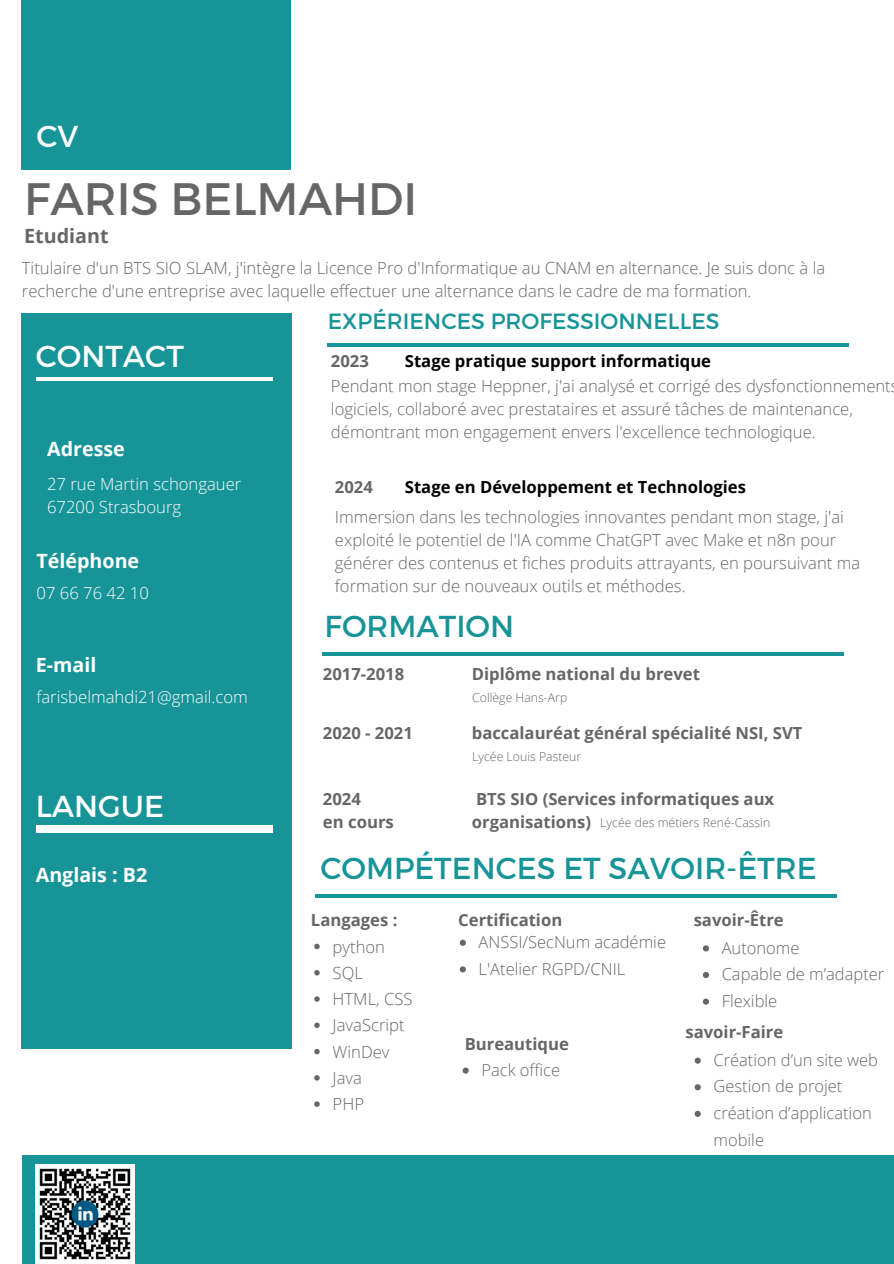
<style>
.page{position:relative;width:894px;height:1264px;background:#fff}
.page>*{position:absolute;margin:0;border:0;box-sizing:border-box;transform-origin:0 0}
.t1{font:45.45px "Montserrat";color:#666}
.t2{font:30.3px "Montserrat";color:#179498}
.t3{font:30.3px "Montserrat";color:#fff}
.t4{font:22.05px "Montserrat";color:#179498}
.t5{font:700 19.65px "Open Sans";color:#fff}
.t6{font:700 19.65px "Open Sans";color:#666}
.t7{font:700 16.8px/23.1px "Open Sans";color:#666}
.t8{font:300 16.65px/23px "Open Sans";color:#666}
.t9{font:700 16.65px/22.5px "Open Sans";color:#666}
.t10{font:300 16.65px/23px "Open Sans";color:#fff}
.t11{font:700 16.65px "Open Sans";color:#010101}
.t12{font:300 16.5px/26.5px "Open Sans";color:#666}
.t13{font:300 12.3px "Open Sans";color:#666}
</style>
<div class="page">
<div style="left:22px;top:0;width:269px;height:169px;background:#179498"></div>
<div style="left:22px;top:313px;width:269px;height:736px;background:#179498"></div>
<div style="left:22px;top:1155px;width:871px;height:108px;background:#179498"></div>
<hr style="left:36px;top:377px;width:237px;height:3px;background:#fff">
<hr style="left:328px;top:343px;width:520px;height:3px;background:#179498">
<hr style="left:323px;top:652px;width:520px;height:3px;background:#179498">
<hr style="left:315px;top:894px;width:521px;height:3px;background:#179498">
<div style="left:36px;top:825px;width:236px;height:7px;background:#fff"></div>
<img style="left:36px;top:1164px;width:99px;height:99px">
<svg style="left:314px;top:943px;width:5px;height:6px"></svg>
<svg style="left:314px;top:970px;width:5px;height:5px"></svg>
<svg style="left:314px;top:996px;width:5px;height:5px"></svg>
<svg style="left:314px;top:1022px;width:5px;height:6px"></svg>
<svg style="left:314px;top:1048px;width:5px;height:6px"></svg>
<svg style="left:314px;top:1075px;width:5px;height:5px"></svg>
<svg style="left:314px;top:1101px;width:5px;height:5px"></svg>
<svg style="left:459px;top:939px;width:7px;height:6px"></svg>
<svg style="left:459px;top:966px;width:7px;height:6px"></svg>
<svg style="left:462px;top:1067px;width:6px;height:6px"></svg>
<svg style="left:702px;top:945px;width:6px;height:6px"></svg>
<svg style="left:702px;top:972px;width:6px;height:6px"></svg>
<svg style="left:702px;top:998px;width:6px;height:6px"></svg>
<svg style="left:694px;top:1057px;width:6px;height:6px"></svg>
<svg style="left:694px;top:1084px;width:6px;height:6px"></svg>
<svg style="left:694px;top:1110px;width:6px;height:6px"></svg>
<h4 class="t3" style="left:36px;top:116px;width:43px">CV</h4>
<h1 class="t1" style="left:24px;top:169px;width:394px">FARIS BELMAHDI</h1>
<h4 class="t6" style="left:24px;top:222px;width:86px">Etudiant</h4>
<h5 class="t8" style="left:22px;top:256px;width:804px">Titulaire d'un BTS SIO SLAM, j'intègre la Licence Pro d'Informatique au CNAM en alternance. Je suis donc à la recherche d'une entreprise avec laquelle effectuer une alternance dans le cadre de ma formation.</h5>
<p class="t3" style="left:36px;top:336px;width:150px">CONTACT</p>
<h4 class="t5" style="left:47px;top:435px;width:79px">Adresse</h4>
<h6 class="t10" style="left:47px;top:472px;width:196px">27 rue Martin schongauer<br>67200 Strasbourg</h6>
<h6 class="t5" style="left:36px;top:546px;width:104px">Téléphone</h6>
<h3 class="t10" style="left:36px;top:581px;width:114px">07 66 76 42 10</h3>
<p class="t5" style="left:36px;top:651px;width:62px">E-mail</p>
<h2 class="t10" style="left:36px;top:684px;width:213px">farisbelmahdi21@gmail.com</h2>
<h5 class="t3" style="left:36px;top:786px;width:130px">LANGUE</h5>
<p class="t5" style="left:36px;top:861px;width:113px">Anglais : B2</p>
<h6 class="t4" style="left:328px;top:307px;width:393px">EXPÉRIENCES PROFESSIONNELLES</h6>
<p class="t9" style="left:331px;top:349px;width:39px">2023</p>
<p class="t11" style="left:405px;top:349px;width:307px">Stage pratique support informatique</p>
<p class="t8" style="left:331px;top:374px;width:561px">Pendant mon stage Heppner, j'ai analysé et corrigé des dysfonctionnement logiciels, collaboré avec prestataires et assuré tâches de maintenance, démontrant mon engagement envers l'excellence technologique.</p>
<h5 class="t9" style="left:335px;top:475px;width:39px">2024</h5>
<p class="t11" style="left:405px;top:475px;width:342px">Stage en Développement et Technologies</p>
<p class="t8" style="left:335px;top:504px;width:526px">Immersion dans les technologies innovantes pendant mon stage, j'ai exploité le potentiel de l'IA comme ChatGPT avec Make et n8n pour générer des contenus et fiches produits attrayants, en poursuivant ma formation sur de nouveaux outils et méthodes.</p>
<h5 class="t2" style="left:324px;top:607px;width:191px">FORMATION</h5>
<p class="t9" style="left:323px;top:662px;width:83px">2017-2018</p>
<p class="t9" style="left:471px;top:662px;width:229px">Diplôme national du brevet</p>
<p class="t13" style="left:472px;top:688px;width:97px">Collège Hans-Arp</p>
<h2 class="t9" style="left:323px;top:720px;width:91px">2020 - 2021</h2>
<h4 class="t9" style="left:471px;top:720px;width:332px">baccalauréat général spécialité NSI, SVT</h4>
<h5 class="t13" style="left:472px;top:747px;width:110px">Lycée Louis Pasteur</h5>
<h4 class="t7" style="left:323px;top:786px;width:73px">2024<br>en cours</h4>
<h6 class="t9" style="left:471px;top:787px;width:304px">BTS SIO (Services informatiques aux organisations)</h6>
<p class="t13" style="left:600px;top:814px;width:171px">Lycée des métiers René-Cassin</p>
<h5 class="t2" style="left:320px;top:848px;width:497px">COMPÉTENCES ET SAVOIR-ÊTRE</h5>
<h6 class="t9" style="left:311px;top:908px;width:88px">Langages :</h6>
<h5 class="t8" style="left:332px;top:934px;width:54px">python</h5>
<h5 class="t8" style="left:332px;top:960px;width:32px">SQL</h5>
<h6 class="t8" style="left:332px;top:987px;width:81px">HTML, CSS</h6>
<h2 class="t8" style="left:332px;top:1013px;width:74px">JavaScript</h2>
<h5 class="t8" style="left:332px;top:1039px;width:58px">WinDev</h5>
<h5 class="t8" style="left:332px;top:1065px;width:31px">Java</h5>
<p class="t8" style="left:332px;top:1092px;width:33px">PHP</p>
<h5 class="t9" style="left:458px;top:908px;width:105px">Certification</h5>
<h5 class="t12" style="left:478px;top:928px;width:189px">ANSSI/SecNum académie</h5>
<p class="t12" style="left:478px;top:954px;width:148px">L'Atelier RGPD/CNIL</p>
<h2 class="t9" style="left:464px;top:1031px;width:106px">Bureautique</h2>
<h5 class="t12" style="left:481px;top:1056px;width:80px">Pack office</h5>
<h5 class="t9" style="left:693px;top:908px;width:91px">savoir-Être</h5>
<p class="t12" style="left:721px;top:933px;width:79px">Autonome</p>
<p class="t12" style="left:721px;top:960px;width:164px">Capable de m’adapter</p>
<p class="t12" style="left:721px;top:987px;width:57px">Flexible</p>
<p class="t9" style="left:685px;top:1020px;width:99px">savoir-Faire</p>
<p class="t12" style="left:713px;top:1046px;width:166px">Création d’un site web</p>
<p class="t12" style="left:713px;top:1072px;width:130px">Gestion de projet</p>
<h5 class="t12" style="left:713px;top:1099px;width:160px">création d’application mobile</h5>
</div>
